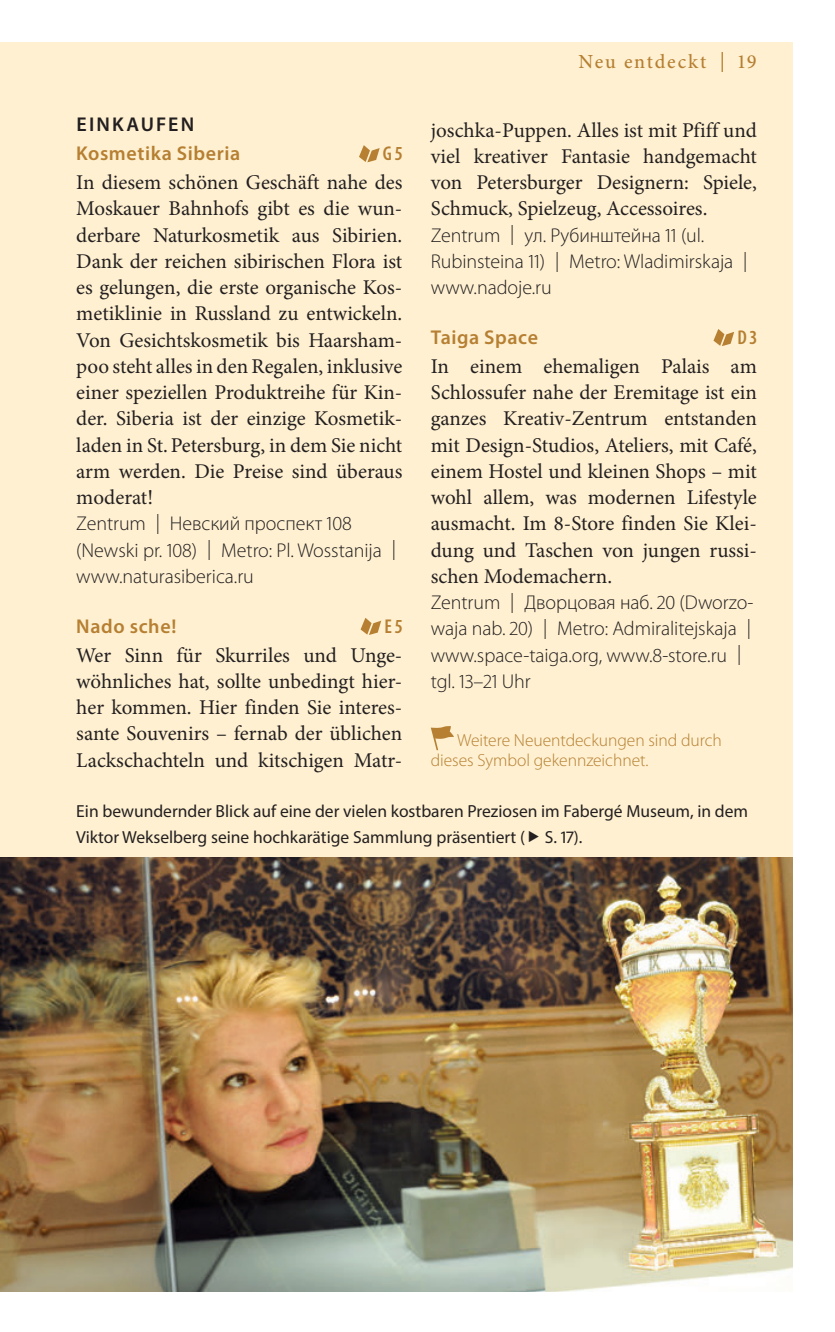
<style>
.page{position:relative;width:835px;height:1332px;background:#fff}
.page>*{position:absolute;margin:0;border:0;box-sizing:border-box;transform-origin:0 0}
.t1{font:21px/26.2px "Minion Pro";color:#231f20;text-align:justify}
.t2{font:300 20px/26.2px "Myriad Pro";letter-spacing:-.005em;color:#231f20}
.t3{font:600 20px/28.8px "Myriad Pro";letter-spacing:.03em;color:#b67f32}
.t4{font:500 20px "Minion Pro";color:#b67f32}
.t5{font:600 condensed 20px "Myriad Pro";color:#b67f32}
.t6{font:17.5px/26.2px "Myriad Pro";color:#231f20}
.t7{font:300 17.5px/20px "Myriad Pro";letter-spacing:-.005em;color:#b67f32}
.s1{color:#231f20}
</style>
<div class="page">
<div style="left:0;top:43px;width:792px;height:1248px;background:#fef0d0"></div>
<svg style="left:359px;top:145px;width:21px;height:18px"></svg>
<svg style="left:360px;top:618px;width:22px;height:17px"></svg>
<svg style="left:713px;top:329px;width:21px;height:17px"></svg>
<svg style="left:431px;top:726px;width:23px;height:24px"></svg>
<img style="left:0;top:857px;width:792px;height:434px">
<p class="t3" style="left:76px;top:110px;width:166px"><span class="s1">EINKAUFEN<br></span>Kosmetika Siberia</p>
<p class="t5" style="left:383px;top:141px;width:21px">G 5</p>
<p class="t1" style="left:76px;top:169px;width:328px">In diesem schönen Geschäft nahe des Moskauer Bahnhofs gibt es die wun&shy;derbare Naturkosmetik aus Sibirien.<br>Dank der reichen sibirischen Flora ist es gelungen, die erste organische Kos&shy;metiklinie in Russland zu entwickeln.<br>Von Gesichtskosmetik bis Haarsham&shy;poo steht alles in den Regalen, inklusive einer speziellen Produktreihe für Kin&shy;der. Siberia ist der einzige Kosmetik&shy;laden in St.Petersburg, in dem Sie nicht arm werden. Die Preise sind überaus moderat!</p>
<p class="t2" style="left:76px;top:511px;width:321px">Zentrum | Невский проспект 108 (Newski pr. 108) | Metro: Pl. Wosstanija | www.naturasiberica.ru</p>
<p class="t3" style="left:76px;top:611px;width:102px">Nado sche!</p>
<p class="t5" style="left:384px;top:614px;width:19px">E 5</p>
<p class="t1" style="left:76px;top:642px;width:327px">Wer Sinn für Skurriles und Unge&shy;wöhnliches hat, sollte unbedingt hier&shy;her kommen. Hier finden Sie interes&shy;sante Souvenirs – fernab der üblichen Lackschachteln und kitschigen Matr-</p>
<p class="t4" style="left:578px;top:48px;width:180px">Neu entdeckt | 19</p>
<p class="t1" style="left:431px;top:117px;width:328px">joschka-Puppen. Alles ist mit Pfiff und viel kreativer Fantasie handgemacht von Petersburger Designern: Spiele, Schmuck, Spielzeug, Accessoires.</p>
<p class="t2" style="left:431px;top:222px;width:318px">Zentrum | ул. Рубинштейна 11 (ul. -Rubinsteina 11) | Metro: Wladimirskaja | www.nadoje.ru</p>
<p class="t3" style="left:431px;top:322px;width:109px">Taiga Space</p>
<p class="t5" style="left:737px;top:325px;width:21px">D 3</p>
<p class="t1" style="left:431px;top:353px;width:328px">In einem ehemaligen Palais am Schlossufer nahe der Eremitage ist ein ganzes Kreativ-Zentrum entstanden mit Design-Studios, Ateliers, mit Café, einem Hostel und kleinen Shops – mit wohl allem, was modernen Lifestyle ausmacht. Im 8-Store finden Sie Klei&shy;dung und Taschen von jungen russi&shy;schen Modemachern.</p>
<p class="t2" style="left:431px;top:590px;width:324px">Zentrum | Дворцовая наб. 20 (Dworzo&shy;waja nab. 20) | Metro: Admiralitejskaja | www.space-taiga.org, www.8-store.ru | tgl. 13–21 U hr</p>
<p class="t7" style="left:431px;top:730px;width:292px;text-indent:26px">Weitere Neuentdeckungen sind durch dieses Symbol gekennzeichnet.</p>
<p class="t6" style="left:76px;top:797px;width:673px">Ein bewundernder Blick auf eine der vielen kostbaren Preziosen im Fabergé Museum, in dem<br>Viktor Wekselberg seine hochkarätige Sammlung präsentiert ( S. 17).</p>
</div>
